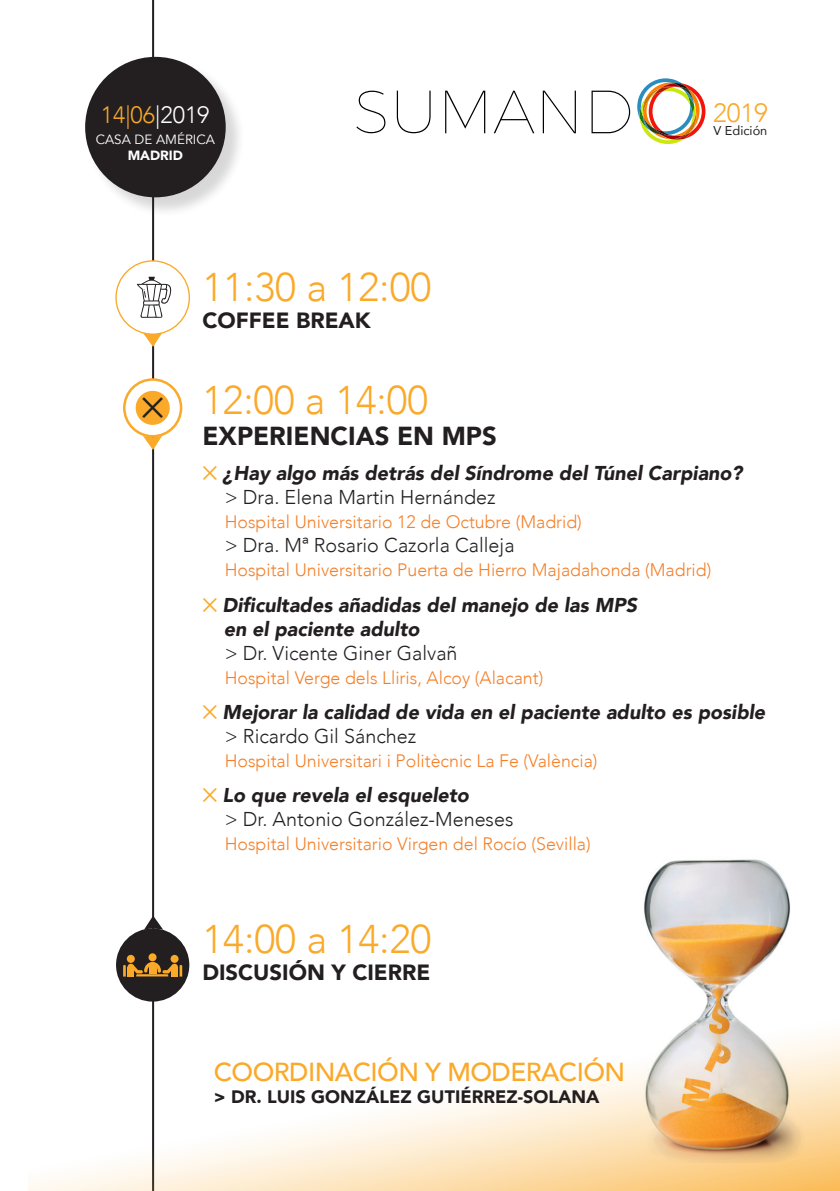
<style>
.page{position:relative;width:840px;height:1191px;background:#fff}
.page>*{position:absolute;margin:0;border:0;box-sizing:border-box;transform-origin:0 0}
.t1{font:300 40px "Avenir";color:#faa928}
.t2{font:300 26.4px "Avenir";color:#faa928}
.t3{font:500 26px "Avenir";letter-spacing:-.02em;color:#faa928}
.t4{font:900 26px "Avenir";color:#231f20}
.t5{font:300 23.6px "Avenir";color:#faa928}
.t6{font:900 22px "Avenir";color:#231f20}
.t7{font:italic 900 20px/24px "Avenir";color:#231f20}
.t8{font:300 20px "Avenir";color:#231f20}
.t9{font:300 18px "Avenir";color:#f4802a}
.t10{font:900 18px "Avenir";color:#231f20}
.t11{font:13.4px "Avenir";color:#fff}
.t12{font:900 13.4px "Avenir";color:#fff}
.t13{font:12.8px "Avenir";color:#231f20}
.s1{color:#fff}
</style>
<div class="page">
<svg style="left:356px;top:91px;width:29px;height:42px"></svg>
<svg style="left:396px;top:91px;width:34px;height:42px"></svg>
<svg style="left:445px;top:91px;width:40px;height:42px"></svg>
<svg style="left:494px;top:91px;width:40px;height:42px"></svg>
<svg style="left:542px;top:91px;width:33px;height:42px"></svg>
<svg style="left:591px;top:91px;width:38px;height:42px"></svg>
<img style="left:637px;top:78px;width:68px;height:66px">
<hr style="left:152px;top:0;width:2px;height:1191px;background:#231f20">
<div style="left:116px;top:261px;width:73px;height:73px;background:#fff;border-radius:50%"></div>
<svg style="left:143px;top:333px;width:19px;height:14px"></svg>
<svg style="left:137px;top:277px;width:35px;height:41px"></svg>
<svg style="left:28px;top:1004px;width:811px;height:187px"></svg>
<img style="left:599px;top:859px;width:232px;height:303px">
<div style="left:116px;top:928px;width:73px;height:73px;background:#231f20;border-radius:50%"></div>
<svg style="left:144px;top:915px;width:19px;height:15px"></svg>
<div style="left:148px;top:953px;width:8px;height:8px;background:#faa928;border-radius:50%"></div>
<div style="left:127px;top:955px;width:8px;height:8px;background:#faa928;border-radius:50%"></div>
<div style="left:170px;top:955px;width:8px;height:8px;background:#faa928;border-radius:50%"></div>
<svg style="left:123px;top:962px;width:59px;height:14px"></svg>
<svg style="left:124px;top:379px;width:57px;height:57px"></svg>
<div style="left:123px;top:378px;width:59px;height:59px;border:2px solid #faa928;border-radius:50%"></div>
<div style="left:136px;top:391px;width:34px;height:34px;background:#faa928;border-radius:50%"></div>
<svg style="left:143px;top:436px;width:19px;height:14px"></svg>
<div style="left:86px;top:58px;width:160px;height:159px;background:#231f20;opacity:.18"></div>
<div style="left:85px;top:57px;width:140px;height:140px;background:#231f20;border-radius:50%"></div>
<p class="t5" style="left:101px;top:100px;width:110px">14|06<span class="s1">|2019</span></p>
<p class="t11" style="left:96px;top:132px;width:121px">CASA DE AMÉRICA</p>
<p class="t12" style="left:128px;top:144px;width:57px">MADRID</p>
<p class="t1" style="left:202px;top:264px;width:230px">11:30 a 12:00</p>
<p class="t6" style="left:202px;top:301px;width:170px">COFFEE BREAK</p>
<p class="t2" style="left:712px;top:97px;width:56px">2019</p>
<p class="t13" style="left:713px;top:120px;width:55px">V Edición</p>
<p class="t1" style="left:202px;top:376px;width:227px">12:00 a 14:00</p>
<p class="t4" style="left:202px;top:413px;width:296px">EXPERIENCIAS EN MPS</p>
<p class="t7" style="left:222px;top:461px;width:521px">¿Hay algo más detrás del Síndrome del Túnel Carpiano?</p>
<p class="t8" style="left:224px;top:485px;width:272px">&gt; Dra. Elena Martin Hernández</p>
<p class="t9" style="left:224px;top:511px;width:358px">Hospital Universitario 12 de Octubre (Madrid)</p>
<p class="t8" style="left:224px;top:533px;width:291px">&gt; Dra. Mª Rosario Cazorla Calleja</p>
<p class="t9" style="left:224px;top:559px;width:488px">Hospital Universitario Puerta de Hierro Majadahonda (Madrid)</p>
<p class="t7" style="left:222px;top:592px;width:416px">Dificultades añadidas del manejo de las MPS en el paciente adulto</p>
<p class="t8" style="left:224px;top:641px;width:234px">&gt; Dr. Vicente Giner Galvañ</p>
<p class="t9" style="left:224px;top:667px;width:320px">Hospital Verge dels Lliris, Alcoy (Alacant)</p>
<p class="t7" style="left:222px;top:700px;width:544px">Mejorar la calidad de vida en el paciente adulto es posible</p>
<p class="t8" style="left:224px;top:724px;width:193px">&gt; Ricardo Gil Sánchez</p>
<p class="t9" style="left:224px;top:750px;width:374px">Hospital Universitari i Politècnic La Fe (València)</p>
<p class="t7" style="left:222px;top:783px;width:248px">Lo que revela el esqueleto</p>
<p class="t8" style="left:224px;top:807px;width:290px">&gt; Dr. Antonio González-Meneses</p>
<p class="t9" style="left:224px;top:833px;width:367px">Hospital Universitario Virgen del Rocío (Sevilla)</p>
<p class="t1" style="left:202px;top:915px;width:230px">14:00 a 14:20</p>
<p class="t6" style="left:202px;top:953px;width:229px">DISCUSIÓN Y CIERRE</p>
<p class="t3" style="left:214px;top:1049px;width:413px">COORDINACIÓN Y MODERACIÓN</p>
<p class="t10" style="left:214px;top:1080px;width:387px">&gt; DR. LUIS GONZÁLEZ GUTIÉRREZ-SOLANA</p>
</div>
